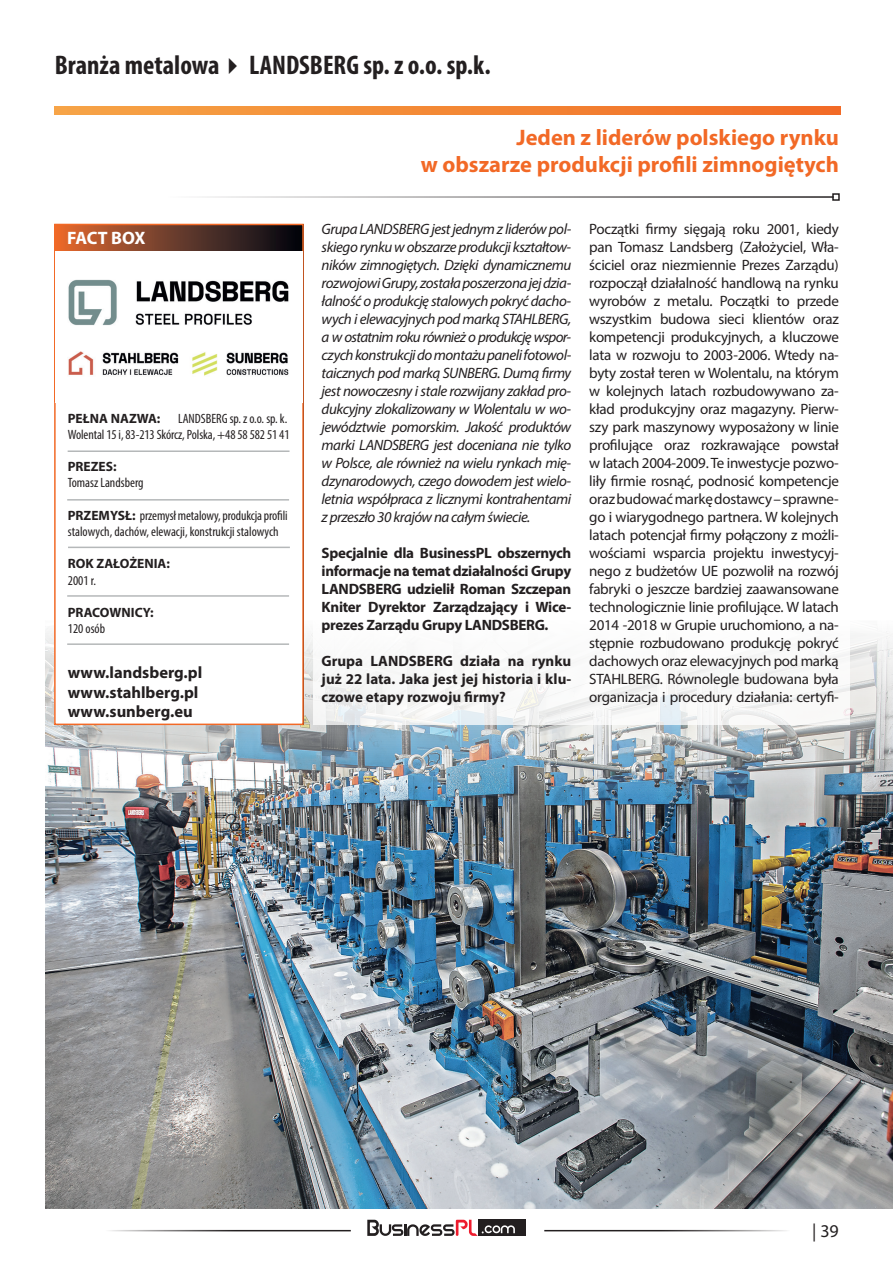
<style>
.page{position:relative;width:893px;height:1263px;background:#fff}
.page>*{position:absolute;margin:0;border:0;box-sizing:border-box;transform-origin:0 0}
.t1{font:700 condensed 27px "Myriad Pro";color:#231f20}
.t2{font:700 22.5px/27px "Myriad Pro";color:#f26926;text-align:right}
.t3{font:700 18px "Myriad Pro";letter-spacing:-.025em;color:#fff}
.t4{font:18px "Myriad Pro";color:#231f20}
.t5{font:700 16.5px/19.8px "Myriad Pro";color:#231f20}
.t6{font:15px/18px "Myriad Pro";letter-spacing:-.02em;color:#231f20;text-align:justify}
.t7{font:italic 15px/18px "Myriad Pro";letter-spacing:-.03em;color:#231f20;text-align:justify}
.t8{font:700 15px/18px "Myriad Pro";letter-spacing:-.015em;color:#231f20;text-align:justify}
.t9{font:condensed 13.5px/16.2px "Myriad Pro";letter-spacing:-.005em;color:#231f20;text-align:right}
.t10{font:700 13.5px "Myriad Pro";color:#231f20}
.s1{font-weight:700;font-stretch:normal}
</style>
<div class="page">
<hr style="left:105px;top:1230px;width:246px;height:1px;background:#231f20">
<hr style="left:544px;top:1230px;width:246px;height:1px;background:#231f20">
<div style="left:478px;top:1220px;width:48px;height:16px;background:#231f20"></div>
<svg style="left:367px;top:1220px;width:148px;height:16px"></svg>
<img style="left:45px;top:628px;width:848px;height:581px">
<div style="left:313px;top:218px;width:537px;height:506px;background:#fff"></div>
<svg style="left:54px;top:106px;width:787px;height:8px;background:#f38735"></svg>
<hr style="left:168px;top:196px;width:665px;height:2px;background:#231f20">
<div style="left:832px;top:193px;width:8px;height:8px;border:2px solid #231f20"></div>
<svg style="left:57px;top:227px;width:244px;height:24px;background:#6b3926"></svg>
<div style="left:55px;top:402px;width:248px;height:322px;background:#fff"></div>
<div style="left:54px;top:224px;width:250px;height:501px;border:2px solid #f26926"></div>
<hr style="left:68px;top:450px;width:222px;height:2px;background:#b5b8b9">
<hr style="left:67px;top:499px;width:222px;height:2px;background:#b5b8b9">
<hr style="left:68px;top:547px;width:222px;height:1px;background:#b5b8b9">
<hr style="left:67px;top:595px;width:222px;height:2px;background:#b5b8b9">
<img style="left:56px;top:252px;width:246px;height:150px">
<hr style="left:67px;top:643px;width:222px;height:2px;background:#b5b8b9">
<h1 class="t1" style="left:55px;top:49px;width:437px">Branża metalowa✔ LANDSBERG sp. z o.o. sp.k.</h1>
<p class="t3" style="left:67px;top:226px;width:80px">FACT BOX</p>
<p class="t9" style="left:68px;top:410px;width:223px">LANDSBERG sp. z o.o. sp. k.<br>Wolental 15 i, 83-213 Skórcz, Polska, +48 58 582 51 41</p>
<p class="t9" style="left:68px;top:475px;width:77px">Tomasz Landsberg</p>
<p class="t9" style="left:68px;top:523px;width:212px">stalowych, dachów, elewacji, konstrukcji stalowych</p>
<p class="t9" style="left:68px;top:572px;width:30px">2001 r.</p>
<p class="t9" style="left:68px;top:620px;width:39px">120 osób</p>
<p class="t5" style="left:68px;top:662px;width:136px">www.landsberg.pl www.stahlberg.pl www.sunberg.eu</p>
<p class="t10" style="left:68px;top:409px;width:94px">PEŁNA NAZWA:</p>
<p class="t10" style="left:68px;top:458px;width:50px">PREZES:</p>
<p class="t9" style="left:68px;top:507px;width:221px"><span class="s1">PRZEMYSŁ:</span> przemysł metalowy, produkcja profili</p>
<p class="t10" style="left:68px;top:555px;width:104px">ROK ZAŁOŻENIA:</p>
<p class="t10" style="left:68px;top:604px;width:87px">PRACOWNICY:</p>
<h2 class="t2" style="left:421px;top:123px;width:420px">Jeden z liderów polskiego rynku<br>w obszarze produkcji profili zimnogiętych</h2>
<p class="t7" style="left:322px;top:220px;width:251px">Grupa LANDSBERG jest jednym z liderów pol&shy;skiego rynku w obszarze produkcji kształtow&shy;ników zimnogiętych. Dzięki dynamicznemu rozwojowi Grupy, została poszerzona jej dzia&shy;łalność o produkcję stalowych pokryć dacho&shy;wych i elewacyjnych pod marką STAHLBERG, a w ostatnim roku również o produkcję wspor&shy;czych konstrukcji do montażu paneli fotowol&shy;taicznych pod marką SUNBERG. Dumą firmy jest nowoczesny i stale rozwijany zakład pro&shy;dukcyjny zlokalizowany w Wolentalu w wo&shy;jewództwie pomorskim. Jakość produktów marki LANDSBERG jest doceniana nie tylko w Polsce, ale również na wielu rynkach mię&shy;dzynarodowych, czego dowodem jest wielo&shy;letnia współpraca z licznymi kontrahentami z przeszło 30 krajów na całym świecie.</p>
<p class="t8" style="left:322px;top:543px;width:251px">Specjalnie dla BusinessPL obszernych informacje na temat działalności Grupy LANDSBERG udzielił Roman Szczepan Kniter Dyrektor Zarządzający i Wice&shy;prezes Zarządu Grupy LANDSBERG.</p>
<p class="t8" style="left:322px;top:651px;width:251px">Grupa LANDSBERG działa na rynku już 22 lata. Jaka jest jej historia i klu&shy;czowe etapy rozwoju firmy?</p>
<p class="t6" style="left:589px;top:220px;width:251px">Początki firmy sięgają roku 2001, kiedy pan Tomasz Landsberg (Założyciel, Wła&shy;ściciel oraz niezmiennie Prezes Zarządu) rozpoczął działalność handlową na rynku wyrobów z metalu. Początki to przede wszystkim budowa sieci klientów oraz kompetencji produkcyjnych, a kluczowe lata w rozwoju to 2003-2006. Wtedy na&shy;byty został teren w Wolentalu, na którym w kolejnych latach rozbudowywano za&shy;kład produkcyjny oraz magazyny. Pierw&shy;szy park maszynowy wyposażony w linie profilujące oraz rozkrawające powstał w latach 2004-2009. Te inwestycje pozwo&shy;liły firmie rosnąć, podnosić kompetencje oraz budować markę dostawcy – sprawne&shy;go i wiarygodnego partnera. W kolejnych latach potencjał firmy połączony z możli&shy;wościami wsparcia projektu inwestycyj&shy;nego z budżetów UE pozwolił na rozwój fabryki o jeszcze bardziej zaawansowane technologicznie linie profilujące. W latach 2014 -2018 w Grupie uruchomiono, a na&shy;stępnie rozbudowano produkcję pokryć dachowych oraz elewacyjnych pod marką STAHLBERG. Równolegle budowana była organizacja i procedury działania: certyfi-</p>
<p class="t4" style="left:812px;top:1220px;width:28px">| 39</p>
</div>
